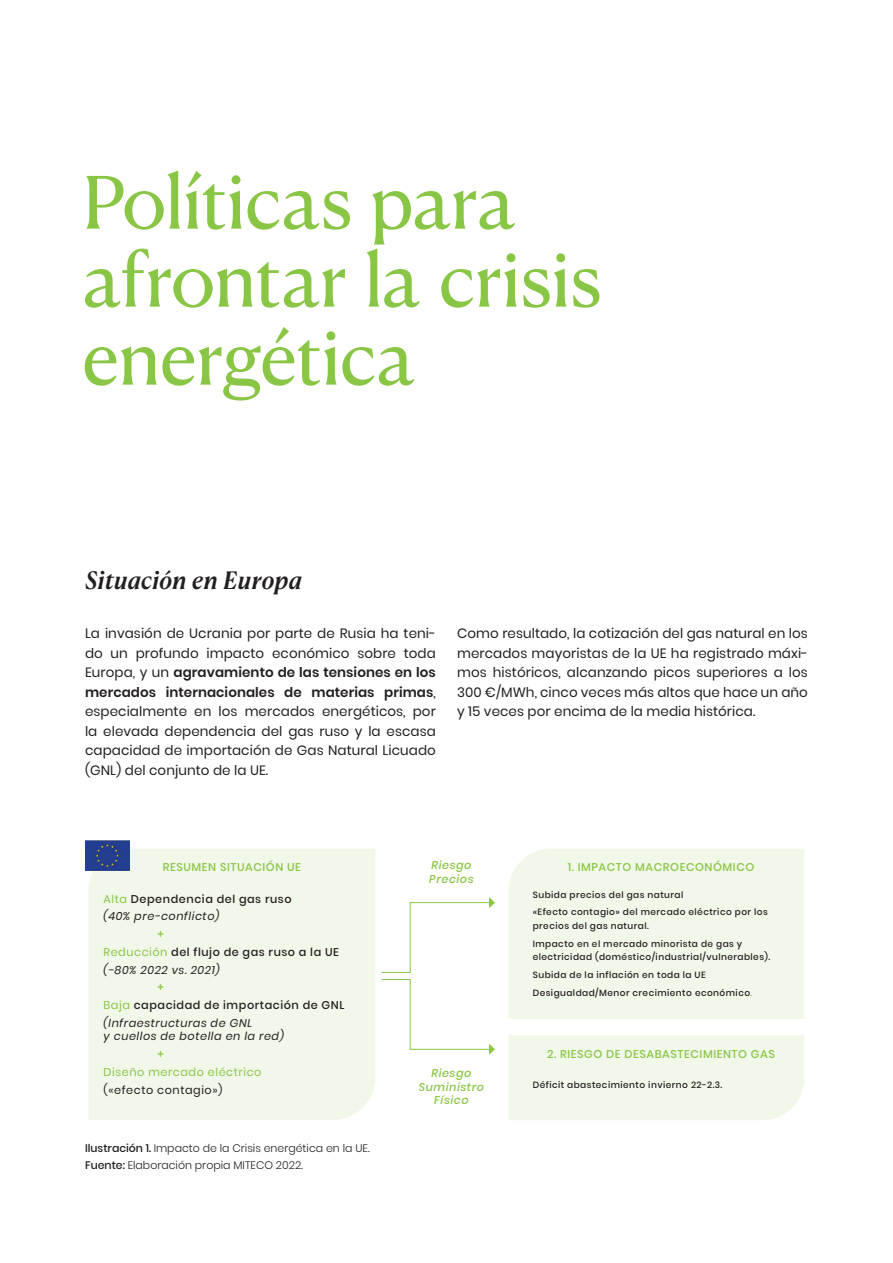
<style>
.page{position:relative;width:893px;height:1263px;background:#fff}
.page>*{position:absolute;margin:0;border:0;box-sizing:border-box;transform-origin:0 0}
.Titulo_def{font:72px/78px "Canela Text";letter-spacing:-.02em;color:#8ac645}
.Titulo_1{font:italic 500 24px "Canela Text";letter-spacing:.02em;color:#231f20}
._1{font:13.5px/19.5px "Poppins";letter-spacing:.005em;color:#231f20;text-align:justify}
.t1{font:500 11.25px "Poppins";letter-spacing:.05em;color:#231f20}
.t2{font:italic 11.25px "Poppins";letter-spacing:.05em;color:#231f20}
.t3{font:500 11.25px "Poppins";letter-spacing:.05em;color:#8ac645}
.t4{font:italic 500 11.25px/13.5px "Poppins";letter-spacing:.05em;color:#8ac645}
.t5{font:11.25px "Poppins";letter-spacing:.05em;color:#8ac645}
.t6{font:11.25px "Poppins";letter-spacing:.05em;color:#231f20}
.Nota_al_pie{font:300 10.95px "Poppins";color:#231f20}
.t7{font:500 9px/17.7px "Poppins";letter-spacing:.05em;color:#231f20}
.s1{font-weight:600}
.s2{font-weight:400;color:#8ac645}
.s3{font-weight:500}
.s4{color:#8ac645}
</style>
<div class="page">
<div style="left:89px;top:849px;width:286px;height:271px;background:#f1f7e9"></div>
<div style="left:508px;top:849px;width:296px;height:170px;background:#f1f7e9"></div>
<div style="left:508px;top:1035px;width:296px;height:85px;background:#f1f7e9"></div>
<svg style="left:381px;top:897px;width:114px;height:76px"></svg>
<svg style="left:381px;top:979px;width:114px;height:76px"></svg>
<img style="left:85px;top:841px;width:45px;height:29px">
<p class="Titulo_def" style="left:82px;top:155px;width:521px">Políticas para afrontar la crisis</p>
<p class="Titulo_def" style="left:82px;top:311px;width:336px">energética</p>
<p class="Titulo_1" style="left:85px;top:558px;width:218px">Situación en Europa</p>
<p class="_1" style="left:85px;top:624px;width:352px">La invasión de Ucrania por parte de Rusia ha teni&shy;do un profundo impacto económico sobre toda Europa, y un <span class="s1">agravamiento de las tensiones en los mercados internacionales de materias primas</span>, especialmente en los mercados energéticos, por la elevada dependencia del gas ruso y la escasa capacidad de importación de Gas Natural Licuado (GNL) del conjunto de la UE.</p>
<p class="_1" style="left:457px;top:624px;width:352px">Como resultado, la cotización del gas natural en los mercados mayoristas de la UE ha registrado máxi&shy;mos históricos, alcanzando picos superiores a los 300 €/MWh, cinco veces más altos que hace un año y 15 veces por encima de la media histórica.</p>
<p class="t3" style="left:163px;top:861px;width:140px">RESUMEN SITUACIÓN UE</p>
<p class="t1" style="left:104px;top:892px;width:190px"><span class="s2">Alta</span> Dependencia del gas ruso</p>
<p class="t2" style="left:104px;top:910px;width:117px">(40% pre-conflicto)</p>
<p class="t3" style="left:158px;top:927px;width:8px">+</p>
<p class="t1" style="left:104px;top:945px;width:237px"><span class="s2">Reducción</span> del flujo de gas ruso a la UE</p>
<p class="t2" style="left:104px;top:963px;width:118px">(-80% 2022 vs. 2021)</p>
<p class="t3" style="left:158px;top:981px;width:8px">+</p>
<p class="t1" style="left:104px;top:998px;width:242px"><span class="s2">Baja</span> capacidad de importación de GNL</p>
<p class="t2" style="left:104px;top:1016px;width:150px">(Infraestructuras de GNL</p>
<p class="t2" style="left:104px;top:1030px;width:182px">y cuellos de botella en la red)</p>
<p class="t3" style="left:158px;top:1047px;width:8px">+</p>
<p class="t5" style="left:104px;top:1065px;width:159px">Diseño mercado eléctrico</p>
<p class="t6" style="left:104px;top:1083px;width:120px">(«efecto contagio»)</p>
<p class="Nota_al_pie" style="left:85px;top:1142px;width:286px"><span class="s3">Ilustración 1.</span> Impacto de la Crisis energética en la UE.</p>
<p class="Nota_al_pie" style="left:85px;top:1158px;width:219px"><span class="s3">Fuente:</span> Elaboración propia MITECO 2022.</p>
<p class="t4" style="left:429px;top:859px;width:46px">Riesgo<br>Precios</p>
<p class="t4" style="left:419px;top:1066px;width:67px;text-align:center">Riesgo<br>Suministro<br>Físico</p>
<p class="t3" style="left:568px;top:861px;width:188px">1. IMPACTO MACROECONÓMICO</p>
<p class="t7" style="left:533px;top:885px;width:237px">Subida precios del gas natural<br>«Efecto contagio» del mercado eléctrico por los</p>
<p class="t7" style="left:533px;top:917px;width:211px">precios del gas natural.<br>Impacto en el mercado minorista de gas y</p>
<p class="t7" style="left:533px;top:948px;width:239px">electricidad (doméstico/industrial/vulnerables).<br>Subida de la inflación en toda la UE<br>Desigualdad/Menor crecimiento económico<span class="s4">.</span></p>
<p class="t3" style="left:547px;top:1047px;width:229px">2. RIESGO DE DESABASTECIMIENTO GAS</p>
<p class="t7" style="left:533px;top:1076px;width:191px">Déficit abastecimiento invierno 22-2.3.</p>
</div>
